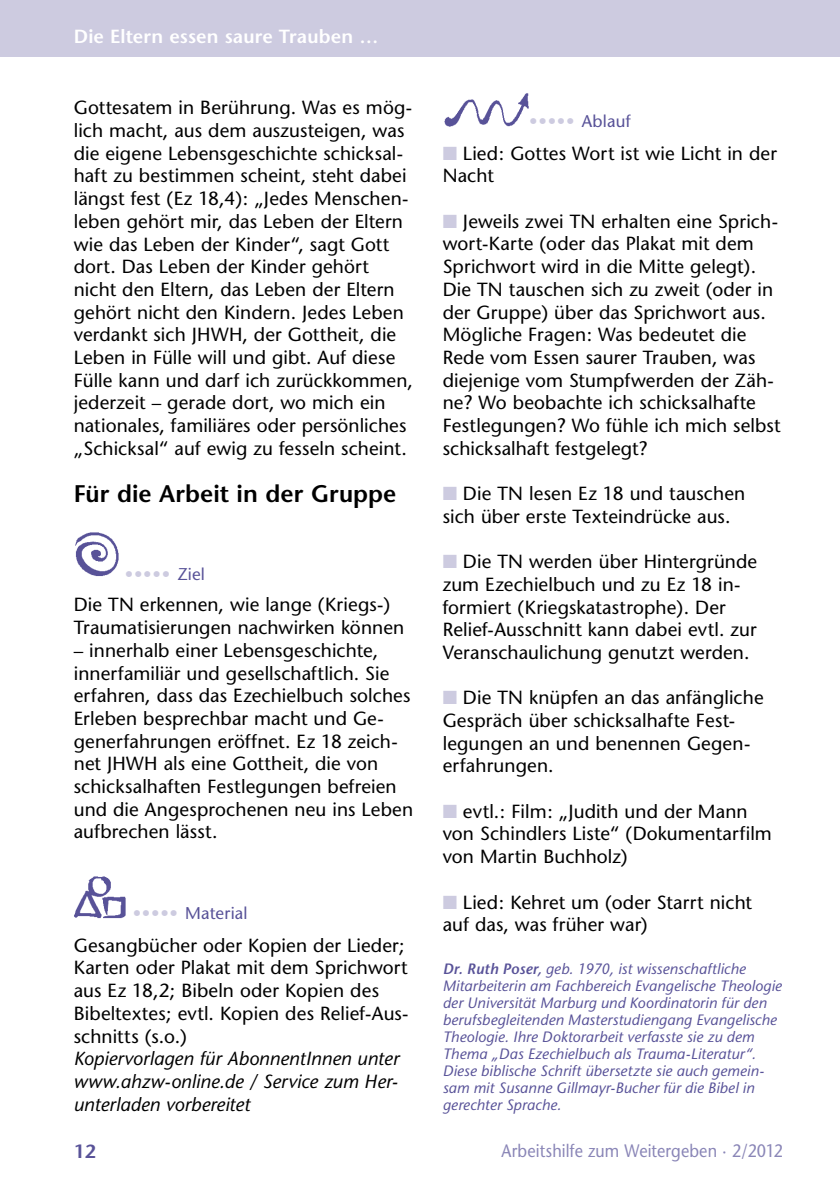
<style>
.page{position:relative;width:840px;height:1191px;background:#fff}
.page>*{position:absolute;margin:0;border:0;box-sizing:border-box;transform-origin:0 0}
.t1{font:600 24px "Stone Sans";color:#000}
.t2{font:19px/22.6px "Stone Sans";letter-spacing:.005em;color:#000}
.t3{font:italic 19px/22.6px "Stone Sans";color:#000;text-align:justify}
.t4{font:600 19px "Stone Sans";letter-spacing:.01em;color:#fff}
.t5{font:600 19px "Stone Sans";color:#585298}
.t6{font:18px "Stone Sans";letter-spacing:.005em;color:#8a86b7;scale:.9 1}
.t7{font:17px "Stone Sans";letter-spacing:.01em;color:#585298}
.t8{font:17px "Stone Sans";color:#cdcbe0}
.t9{font:italic 15px/17px "Stone Sans";letter-spacing:.01em;color:#585298}
.s1{color:#585298}
.s2{color:#cdcbe0}
.s3{font-weight:600}
</style>
<div class="page">
<div style="left:0;top:0;width:839px;height:57px;background:#cdcbe0"></div>
<hr style="left:839px;top:0;width:1px;height:57px;background:#cdcbe0">
<img style="left:444px;top:93px;width:85px;height:34px">
<img style="left:75px;top:532px;width:44px;height:45px">
<img style="left:74px;top:876px;width:52px;height:43px">
<p class="t4" style="left:74px;top:25px;width:306px">Die Eltern essen saure Trauben …</p>
<p class="t2" style="left:74px;top:96px;width:340px">Gottesatem in Berührung. Was es mög&shy;lich macht, aus dem auszusteigen, was die eigene Lebensgeschichte schicksal&shy;haft zu bestimmen scheint, steht dabei längst fest (Ez 18,4): „Jedes Menschen&shy;leben gehört mir, das Leben der Eltern wie das Leben der Kinder“, sagt Gott dort. Das Leben der Kinder gehört nicht den Eltern, das Leben der Eltern gehört nicht den Kindern. Jedes Leben verdankt sich JHWH, der Gottheit, die Leben in Fülle will und gibt. Auf diese Fülle kann und darf ich zurückkommen, jederzeit – gerade dort, wo mich ein nationales, familiäres oder persönliches „Schicksal“ auf ewig zu fesseln scheint.</p>
<p class="t1" style="left:74px;top:479px;width:324px">Für die Arbeit in der Gruppe</p>
<p class="t8" style="left:125px;top:563px;width:82px">••••• <span class="s1">Ziel</span></p>
<p class="t2" style="left:74px;top:593px;width:332px">Die TN erkennen, wie lange (Kriegs-)<br>Traumatisierungen nachwirken können</p>
<p class="t2" style="left:74px;top:639px;width:341px">– innerhalb einer Lebensgeschichte, innerfamiliär und gesellschaftlich. Sie erfahren, dass das Ezechielbuch solches Erleben besprechbar macht und Ge&shy;generfahrungen eröffnet. Ez 18 zeich&shy;net JHWH als eine Gottheit, die von schicksalhaften Festlegungen befreien und die Angesprochenen neu ins Leben aufbrechen lässt.</p>
<p class="t7" style="left:133px;top:903px;width:116px"><span class="s2">•••••</span> Material</p>
<p class="t2" style="left:74px;top:934px;width:336px">Gesangbücher oder Kopien der Lieder; Karten oder Plakat mit dem Sprichwort aus Ez 18,2; Bibeln oder Kopien des Bibeltextes; evtl. Kopien des Relief-Aus&shy;schnitts (s.o.)</p>
<p class="t3" style="left:74px;top:1047px;width:326px">Kopiervorlagen für AbonnentInnen unter www.ahzw-online.de / Service zum Her&shy;unterladen vorbereitet</p>
<p class="t7" style="left:529px;top:111px;width:103px"><span class="s2">•••••</span> Ablauf</p>
<p class="t2" style="left:442px;top:142px;width:335px"><span class="s2">■</span> Lied: Gottes Wort ist wie Licht in der<br>Nacht</p>
<p class="t2" style="left:442px;top:210px;width:339px"><span class="s2">■</span> Jeweils zwei TN erhalten eine Sprich&shy;wort-Karte (oder das Plakat mit dem Sprichwort wird in die Mitte gelegt).<br>Die TN tauschen sich zu zweit (oder in der Gruppe) über das Sprichwort aus.<br>Mögliche Fragen: Was bedeutet die Rede vom Essen saurer Trauben, was diejenige vom Stumpfwerden der Zäh&shy;ne? Wo beobachte ich schicksalhafte Festlegungen? Wo fühle ich mich selbst schicksalhaft festgelegt?</p>
<p class="t2" style="left:442px;top:482px;width:304px"><span class="s2">■</span> Die TN lesen Ez 18 und tauschen sich über erste Texteindrücke aus.</p>
<p class="t2" style="left:442px;top:550px;width:316px"><span class="s2">■</span> Die TN werden über Hintergründe zum Ezechielbuch und zu Ez 18 in&shy;formiert (Kriegskatastrophe). Der Relief-Ausschnitt kann dabei evtl. zur Veranschaulichung genutzt werden.</p>
<p class="t2" style="left:442px;top:686px;width:322px"><span class="s2">■</span> Die TN knüpfen an das anfängliche<br>Gespräch über schicksalhafte Fest&shy;legungen an und benennen Gegen&shy;erfahrungen.</p>
<p class="t2" style="left:442px;top:800px;width:330px"><span class="s2">■</span> evtl.: Film: „Judith und der Mann von Schindlers Liste“ (Dokumentarfilm von Martin Buchholz)</p>
<p class="t2" style="left:442px;top:890px;width:311px"><span class="s2">■</span> Lied: Kehret um (oder Starrt nicht auf das, was früher war)</p>
<p class="t9" style="left:442px;top:960px;width:340px"><span class="s3">Dr. Ruth Poser,</span> geb. 1970, ist wissenschaftliche Mitarbeiterin am Fachbereich Evangelische Theologie der Universität Marburg und Koordinatorin für den berufsbegleitenden Masterstudiengang Evangelische Theologie. Ihre Doktorarbeit verfasste sie zu dem Thema „Das Ezechielbuch als Trauma-Literatur“.<br>Diese biblische Schrift übersetzte sie auch gemein&shy;sam mit Susanne Gillmayr-Bucher für die Bibel in gerechter Sprache.</p>
<p class="t5" style="left:74px;top:1139px;width:23px">12</p>
<p class="t6" style="left:501px;top:1140px;width:314px">Arbeitshilfe zum Weitergeben · 2/2012</p>
</div>
